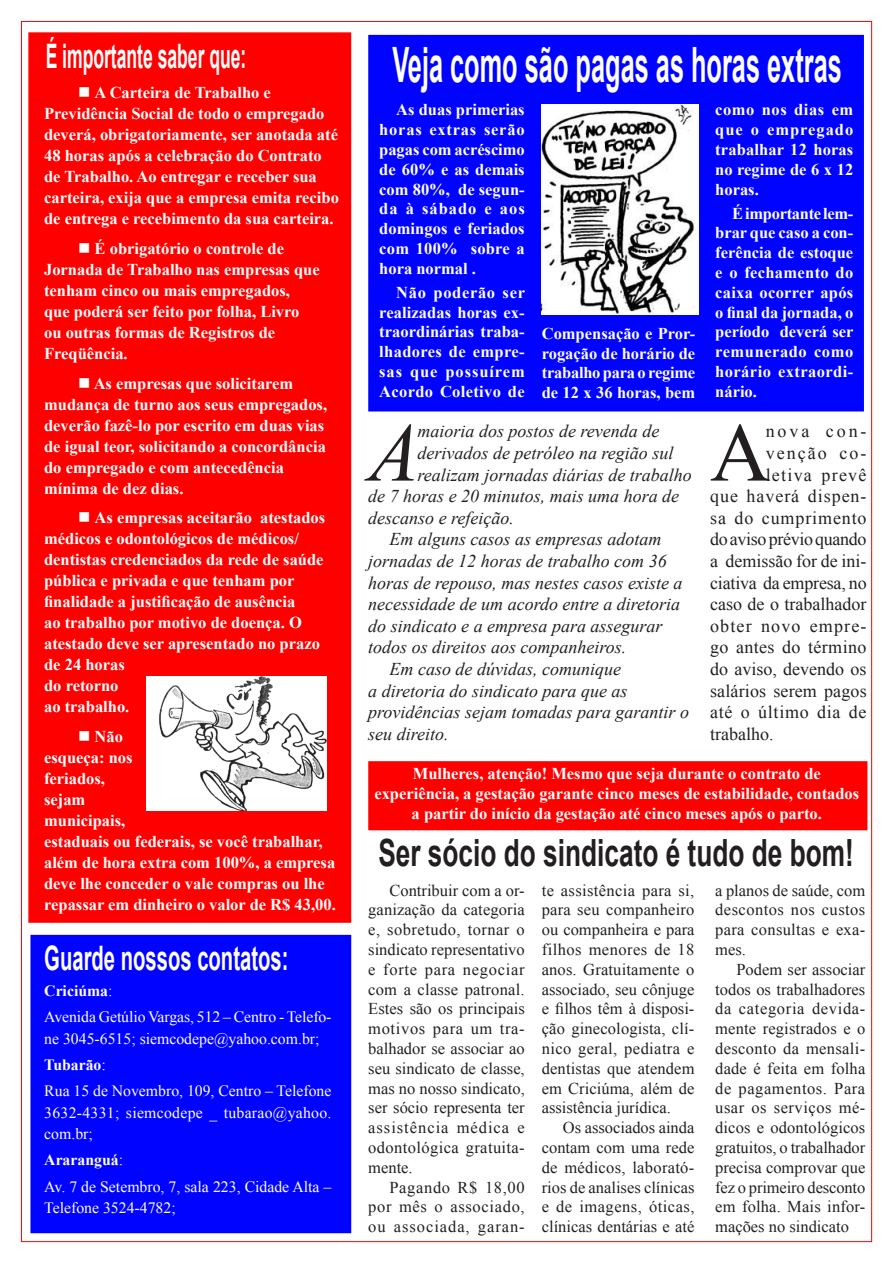
<style>
.page{position:relative;width:893px;height:1263px;background:#fff}
.page>*{position:absolute;margin:0;border:0;box-sizing:border-box;transform-origin:0 0}
.texto_folha_regional{font:83.25px "Times New Roman";color:#231f20}
.t1{font:italic 83.25px "Times New Roman";color:#231f20}
.texto_folha_regional-2{font:700 48.75px "Arial";color:#fff;scale:.52 1}
.texto_folha_regional-3{font:700 37.5px "Arial";color:#231f20;scale:.7 1}
.texto_folha_regional-4{font:700 33.75px "Arial";color:#fff;scale:.6 1}
.texto_folha_regional-5{font:700 33.75px "Arial";color:#fff;scale:.52 1}
.t2{font:italic 18px/21.6px "Times New Roman";color:#231f20}
.texto_folha_regional-6{font:18px "Times New Roman";letter-spacing:.01em;color:#231f20}
.texto_folha_regional-7{font:18px "Times New Roman";letter-spacing:.05em;color:#231f20}
.texto_folha_regional-8{font:18px "Times New Roman";letter-spacing:-.02em;color:#231f20}
.texto_folha_regional-9{font:18px "Times New Roman";letter-spacing:-.01em;color:#231f20}
.texto_folha_regional-10{font:18px "Times New Roman";letter-spacing:.065em;color:#231f20}
.texto_folha_regional-11{font:18px "Times New Roman";letter-spacing:.04em;color:#231f20}
.texto_folha_regional-12{font:18px "Times New Roman";letter-spacing:.07em;color:#231f20}
.texto_folha_regional-13{font:18px "Times New Roman";letter-spacing:.115em;color:#231f20}
.texto_folha_regional-14{font:700 16.5px/21px "Times New Roman";color:#fff}
.texto_folha_regional-15{font:16.5px/19.8px "Times New Roman";letter-spacing:.01em;color:#231f20;text-align:justify}
.texto_folha_regional-16{font:15.75px/21.8px "Times New Roman";color:#fff}
.texto_folha_regional-17{font:700 15.75px "Times New Roman";color:#fff}
.s1{font-weight:400}
</style>
<div class="page">
<div style="left:28px;top:32px;width:323px;height:891px;background:#f00;border:2px solid #f00"></div>
<div style="left:30px;top:935px;width:321px;height:298px;background:#0003ff"></div>
<div style="left:368px;top:35px;width:496px;height:376px;background:#0003ff;border:2px solid #00f"></div>
<img style="left:542px;top:104px;width:156px;height:211px">
<div style="left:368px;top:761px;width:499px;height:69px;background:#f00;border:2px solid #f00"></div>
<img style="left:146px;top:676px;width:180px;height:134px">
<p class="texto_folha_regional-5" style="left:46px;top:33px;width:387px">É importante saber que:</p>
<p class="texto_folha_regional-14" style="left:44px;top:82px;width:296px;text-indent:34px">■ A Carteira de Trabalho e Previdência Social de todo o empregado deverá, obrigatoriamente, ser anotada até 48 horas após a celebração do Contrato de Trabalho. Ao entregar e receber sua carteira, exija que a empresa emita recibo de entrega e recebimento da sua carteira.</p>
<p class="texto_folha_regional-14" style="left:44px;top:238px;width:277px;text-indent:34px">■ É obrigatório o controle de<br>Jornada de Trabalho nas empresas que tenham cinco ou mais empregados, que poderá ser feito por folha, Livro ou outras formas de Registros de<br>Freqüência.</p>
<p class="texto_folha_regional-14" style="left:44px;top:372px;width:284px;text-indent:34px">■ As empresas que solicitarem mudança de turno aos seus empregados, deverão fazê-lo por escrito em duas vias de igual teor, solicitando a concordância do empregado e com antecedência mínima de dez dias.</p>
<p class="texto_folha_regional-14" style="left:44px;top:507px;width:283px;text-indent:34px">■ As empresas aceitarão atestados médicos e odontológicos de médicos/ dentistas credenciados da rede de saúde pública e privada e que tenham por finalidade a justificação de ausência<br>ao trabalho por motivo de doença. O atestado deve ser apresentado no prazo de 24 horas<br>do retorno<br>ao trabalho.</p>
<p class="texto_folha_regional-14" style="left:44px;top:725px;width:293px;text-indent:34px">■ Não<br>esqueça: nos<br>feriados,<br>sejam<br>municipais,<br>estaduais ou federais, se você trabalhar, além de hora extra com 100%, a empresa deve lhe conceder o vale compras ou lhe repassar em dinheiro o valor de R$ 43,00.</p>
<p class="texto_folha_regional-4" style="left:44px;top:936px;width:408px">Guarde nossos contatos:</p>
<p class="texto_folha_regional-17" style="left:44px;top:980px;width:70px">Criciúma<span class="s1">:</span></p>
<p class="texto_folha_regional-16" style="left:44px;top:1006px;width:289px">Avenida Getúlio Vargas, 512 – Centro - Telefo&shy;ne 3045-6515; siemcodepe@yahoo.com.br;</p>
<p class="texto_folha_regional-17" style="left:44px;top:1054px;width:63px">Tubarão<span class="s1">:</span></p>
<p class="texto_folha_regional-16" style="left:44px;top:1079px;width:289px;text-align:justify">Rua 15 de Novembro, 109, Centro – Telefone 3632-4331; siemcodepe _ tubarao@yahoo. com.br;</p>
<p class="texto_folha_regional-17" style="left:44px;top:1149px;width:80px">Araranguá<span class="s1">:</span></p>
<p class="texto_folha_regional-16" style="left:44px;top:1175px;width:289px">Av. 7 de Setembro, 7, sala 223, Cidade Alta –<br>Telefone 3524-4782;</p>
<p class="texto_folha_regional-2" style="left:392px;top:32px;width:866px">Veja como são pagas as horas extras</p>
<p class="texto_folha_regional-14" style="left:379px;top:100px;width:147px;line-height:19.8px;text-align:justify;text-indent:17px">As duas primerias horas extras serão pagas com acréscimo de 60% e as demais com 80%, de segun&shy;da à sábado e aos domingos e feriados com 100% sobre a hora normal .</p>
<p class="texto_folha_regional-14" style="left:379px;top:282px;width:147px;line-height:19.8px;text-align:justify;text-indent:17px">Não poderão ser realizadas horas ex&shy;traordinárias traba&shy;lhadores de empre&shy;sas que possuírem Acordo Coletivo de</p>
<p class="texto_folha_regional-14" style="left:715px;top:100px;width:140px;line-height:19.8px;text-align:justify">como nos dias em que o empregado trabalhar 12 horas no regime de 6 x 12 horas.</p>
<p class="texto_folha_regional-14" style="left:715px;top:203px;width:140px;line-height:19.8px;text-align:justify;text-indent:17px">É importante lem&shy;brar que caso a con&shy;ferência de estoque e o fechamento do caixa ocorrer após o final da jornada, o período deverá ser remunerado como horário extraordi&shy;nário.</p>
<p class="texto_folha_regional-14" style="left:542px;top:323px;width:155px;line-height:19.8px;text-align:justify">Compensação e Pror&shy;rogação de horário de trabalho para o regime de 12 x 36 horas, bem</p>
<p class="t1" style="left:368px;top:395px;width:52px">A</p>
<p class="t2" style="left:418px;top:420px;width:243px">maioria dos postos de revenda de</p>
<p class="t2" style="left:418px;top:442px;width:257px">derivados de petróleo na região sul</p>
<p class="t2" style="left:418px;top:463px;width:276px">realizam jornadas diárias de trabalho</p>
<p class="t2" style="left:368px;top:485px;width:312px">de 7 horas e 20 minutos, mais uma hora de</p>
<p class="t2" style="left:368px;top:506px;width:147px">descanso e refeição.</p>
<p class="t2" style="left:368px;top:528px;width:316px;text-indent:21px">Em alguns casos as empresas adotam jornadas de 12 horas de trabalho com 36 horas de repouso, mas nestes casos existe a necessidade de um acordo entre a diretoria do sindicato e a empresa para assegurar todos os direitos aos companheiros.</p>
<p class="t2" style="left:368px;top:658px;width:322px;text-indent:21px">Em caso de dúvidas, comunique<br>a diretoria do sindicato para que as providências sejam tomadas para garantir o seu direito.</p>
<p class="texto_folha_regional" style="left:710px;top:397px;width:62px">A</p>
<p class="texto_folha_regional-6" style="left:766px;top:419px;width:102px">nova con-</p>
<p class="texto_folha_regional-13" style="left:766px;top:441px;width:102px">venção co-</p>
<p class="texto_folha_regional-12" style="left:766px;top:462px;width:102px">letiva prevê</p>
<p class="texto_folha_regional-7" style="left:710px;top:484px;width:158px">que haverá dispen-</p>
<p class="texto_folha_regional-7" style="left:710px;top:506px;width:158px">sa do cumprimento</p>
<p class="texto_folha_regional-8" style="left:710px;top:527px;width:158px">do aviso prévio quando</p>
<p class="texto_folha_regional-6" style="left:710px;top:549px;width:158px">a demissão for de ini-</p>
<p class="texto_folha_regional-9" style="left:710px;top:570px;width:158px">ciativa da empresa, no</p>
<p class="texto_folha_regional-6" style="left:710px;top:592px;width:158px">caso de o trabalhador</p>
<p class="texto_folha_regional-10" style="left:710px;top:614px;width:158px">obter novo empre-</p>
<p class="texto_folha_regional-6" style="left:710px;top:635px;width:158px">go antes do término</p>
<p class="texto_folha_regional-6" style="left:710px;top:657px;width:158px">do aviso, devendo os</p>
<p class="texto_folha_regional-6" style="left:710px;top:678px;width:158px">salários serem pagos</p>
<p class="texto_folha_regional-11" style="left:710px;top:700px;width:158px">até o último dia de</p>
<p class="texto_folha_regional-6" style="left:710px;top:722px;width:65px">trabalho.</p>
<p class="texto_folha_regional-14" style="left:374px;top:763px;width:486px;line-height:19.8px;text-align:center">Mulheres, atenção! Mesmo que seja durante o contrato de experiência, a gestação garante cinco meses de estabilidade, contados a partir do início da gestação até cinco meses após o parto.</p>
<p class="texto_folha_regional-3" style="left:378px;top:828px;width:681px">Ser sócio do sindicato é tudo de bom!</p>
<p class="texto_folha_regional-15" style="left:542px;top:880px;width:154px">te assistência para si, para seu companheiro ou companheira e para filhos menores de 18 anos. Gratuitamente o associado, seu cônjuge e filhos têm à disposi&shy;ção ginecologista, clí&shy;nico geral, pediatra e dentistas que atendem em Criciúma, além de assistência jurídica.</p>
<p class="texto_folha_regional-15" style="left:542px;top:1117px;width:154px;text-indent:21px">Os associados ainda contam com uma rede de médicos, laborató&shy;rios de analises clínicas e de imagens, óticas, clínicas dentárias e até</p>
<p class="texto_folha_regional-15" style="left:368px;top:880px;width:158px;text-indent:21px">Contribuir com a or&shy;ganização da categoria e, sobretudo, tornar o sindicato representativo e forte para negociar com a classe patronal.<br>Estes são os principais motivos para um tra&shy;balhador se associar ao seu sindicato de classe, mas no nosso sindicato, ser sócio representa ter assistência médica e odontológica gratuita&shy;mente.</p>
<p class="texto_folha_regional-15" style="left:368px;top:1177px;width:158px;text-indent:21px">Pagando R$ 18,00 por mês o associado, ou associada, garan-</p>
<p class="texto_folha_regional-15" style="left:715px;top:880px;width:152px">a planos de saúde, com descontos nos custos para consultas e exa&shy;mes.</p>
<p class="texto_folha_regional-15" style="left:715px;top:959px;width:152px;text-indent:21px">Podem ser associar todos os trabalhadores da categoria devida&shy;mente registrados e o desconto da mensali&shy;dade é feita em folha de pagamentos. Para usar os serviços mé&shy;dicos e odontológicos gratuitos, o trabalhador precisa comprovar que fez o primeiro desconto em folha. Mais infor&shy;mações no sindicato</p>
</div>
